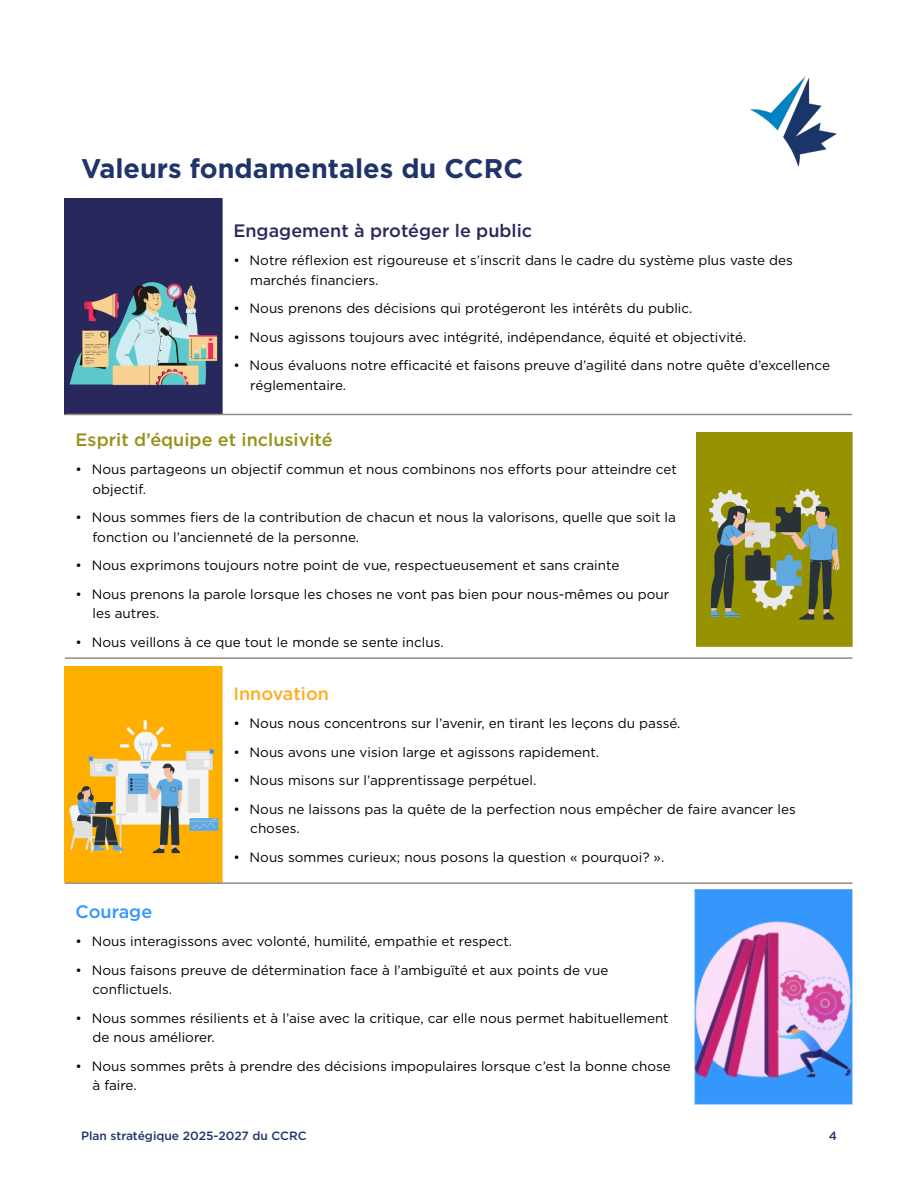
<style>
.page{position:relative;width:918px;height:1188px;background:#fff}
.page>*{position:absolute;margin:0;border:0;box-sizing:border-box;transform-origin:0 0}
.t1{font:700 27px "Gotham";color:#213469}
.t2{font:500 18px "Gotham";color:#29295c}
.t3{font:500 18px "Gotham";color:#969218}
.t4{font:500 18px "Gotham";color:#fdae24}
.t5{font:500 18px "Gotham";color:#3597fc}
.t6{font:13.5px "Gotham";color:#000}
.t7{font:500 12px "Gotham";color:#213469}
</style>
<div class="page">
<img style="left:751px;top:77px;width:86px;height:89px">
<img style="left:65px;top:199px;width:157px;height:215px">
<img style="left:695px;top:890px;width:158px;height:215px">
<img style="left:65px;top:666px;width:158px;height:216px">
<img style="left:697px;top:433px;width:156px;height:214px">
<hr style="left:65px;top:414px;width:787px;height:1px;background:#978b82">
<hr style="left:65px;top:657px;width:788px;height:2px;background:#978b82">
<hr style="left:65px;top:882px;width:788px;height:2px;background:#978b82">
<p class="t1" style="left:81px;top:156px;width:444px">Valeurs fondamentales du CCRC</p>
<p class="t2" style="left:233px;top:222px;width:300px">Engagement à protéger le public</p>
<p class="t6" style="left:233px;top:254px;width:561px">• Notre réflexion est rigoureuse et s’inscrit dans le cadre du système plus vaste des</p>
<p class="t6" style="left:250px;top:274px;width:130px">marchés financiers.</p>
<p class="t6" style="left:233px;top:302px;width:461px">• Nous prenons des décisions qui protégeront les intérêts du public.</p>
<p class="t6" style="left:233px;top:331px;width:514px">• Nous agissons toujours avec intégrité, indépendance, équité et objectivité.</p>
<p class="t6" style="left:233px;top:359px;width:598px">• Nous évaluons notre efficacité et faisons preuve d’agilité dans notre quête d’excellence</p>
<p class="t6" style="left:250px;top:379px;width:97px">réglementaire.</p>
<p class="t3" style="left:76px;top:431px;width:258px">Esprit d’équipe et inclusivité</p>
<p class="t6" style="left:76px;top:463px;width:603px">• Nous partageons un objectif commun et nous combinons nos efforts pour atteindre cet</p>
<p class="t6" style="left:92px;top:483px;width:55px">objectif.</p>
<p class="t6" style="left:76px;top:511px;width:602px">• Nous sommes fiers de la contribution de chacun et nous la valorisons, quelle que soit la</p>
<p class="t6" style="left:92px;top:531px;width:268px">fonction ou l’ancienneté de la personne.</p>
<p class="t6" style="left:76px;top:559px;width:545px">• Nous exprimons toujours notre point de vue, respectueusement et sans crainte</p>
<p class="t6" style="left:76px;top:588px;width:595px">• Nous prenons la parole lorsque les choses ne vont pas bien pour nous-mêmes ou pour</p>
<p class="t6" style="left:92px;top:607px;width:69px">les autres.</p>
<p class="t6" style="left:76px;top:636px;width:370px">• Nous veillons à ce que tout le monde se sente inclus.</p>
<p class="t4" style="left:233px;top:685px;width:97px">Innovation</p>
<p class="t6" style="left:233px;top:717px;width:449px">• Nous nous concentrons sur l’avenir, en tirant les leçons du passé.</p>
<p class="t6" style="left:233px;top:746px;width:367px">• Nous avons une vision large et agissons rapidement.</p>
<p class="t6" style="left:233px;top:774px;width:305px">• Nous misons sur l’apprentissage perpétuel.</p>
<p class="t6" style="left:233px;top:803px;width:564px">• Nous ne laissons pas la quête de la perfection nous empêcher de faire avancer les</p>
<p class="t6" style="left:250px;top:822px;width:51px">choses.</p>
<p class="t6" style="left:233px;top:851px;width:432px">• Nous sommes curieux; nous posons la question « pourquoi? ».</p>
<p class="t5" style="left:76px;top:903px;width:78px">Courage</p>
<p class="t6" style="left:76px;top:935px;width:438px">• Nous interagissons avec volonté, humilité, empathie et respect.</p>
<p class="t6" style="left:76px;top:964px;width:534px">• Nous faisons preuve de détermination face à l’ambiguïté et aux points de vue</p>
<p class="t6" style="left:92px;top:983px;width:81px">conflictuels.</p>
<p class="t6" style="left:76px;top:1012px;width:595px">• Nous sommes résilients et à l’aise avec la critique, car elle nous permet habituellement</p>
<p class="t6" style="left:92px;top:1031px;width:124px">de nous améliorer.</p>
<p class="t6" style="left:76px;top:1060px;width:597px">• Nous sommes prêts à prendre des décisions impopulaires lorsque c’est la bonne chose</p>
<p class="t6" style="left:92px;top:1079px;width:46px">à faire.</p>
<p class="t7" style="left:81px;top:1130px;width:227px">Plan stratégique 2025-2027 du CCRC</p>
<p class="t7" style="left:829px;top:1130px;width:10px">4</p>
</div>
